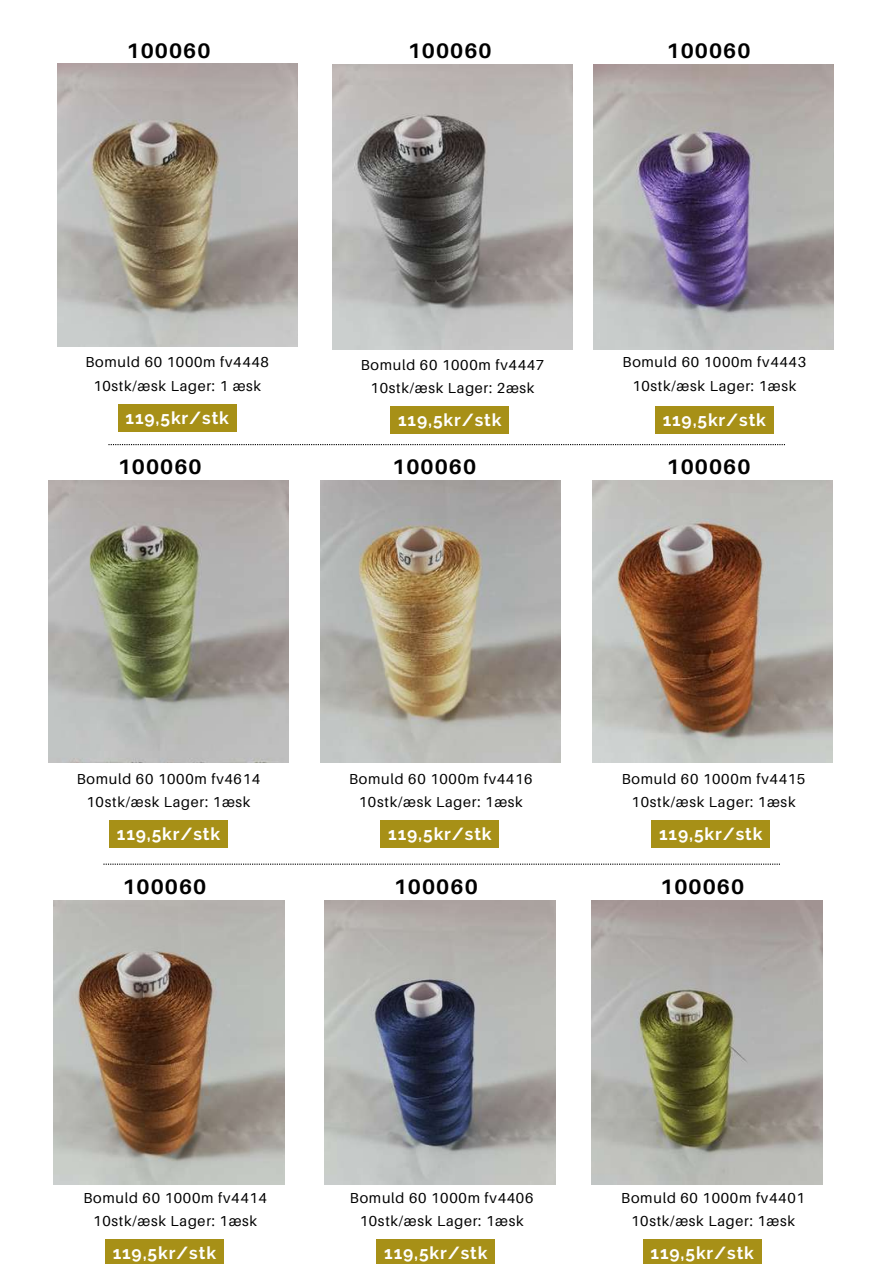
<style>
.page{position:relative;width:893px;height:1264px;background:#fff}
.page>*{position:absolute;margin:0;border:0;box-sizing:border-box;transform-origin:0 0}
.t1{font:700 21px "Aileron";letter-spacing:.05em;color:#000}
.t2{font:700 17.4px "Raleway";letter-spacing:.05em;color:#fff}
.t3{font:14.4px/23.7px "Aileron";letter-spacing:.05em;color:#000;text-align:center}
</style>
<div class="page">
<svg style="left:108px;top:444px;width:677px;height:1px"></svg>
<img style="left:49px;top:480px;width:240px;height:283px">
<img style="left:321px;top:480px;width:239px;height:283px">
<img style="left:592px;top:480px;width:240px;height:283px">
<img style="left:53px;top:900px;width:231px;height:284px">
<svg style="left:103px;top:863px;width:677px;height:1px"></svg>
<img style="left:58px;top:64px;width:239px;height:282px">
<img style="left:594px;top:65px;width:239px;height:284px">
<img style="left:333px;top:65px;width:239px;height:284px">
<img style="left:325px;top:900px;width:230px;height:284px">
<img style="left:591px;top:900px;width:231px;height:284px">
<div style="left:109px;top:820px;width:118px;height:28px;background:#a79017"></div>
<div style="left:381px;top:820px;width:118px;height:28px;background:#a79017"></div>
<div style="left:651px;top:820px;width:118px;height:28px;background:#a79017"></div>
<div style="left:105px;top:1239px;width:118px;height:24px;background:#a79017"></div>
<div style="left:118px;top:404px;width:118px;height:27px;background:#a79017"></div>
<div style="left:655px;top:406px;width:118px;height:28px;background:#a79017"></div>
<div style="left:390px;top:406px;width:119px;height:28px;background:#a79017"></div>
<div style="left:377px;top:1239px;width:118px;height:24px;background:#a79017"></div>
<div style="left:643px;top:1239px;width:118px;height:24px;background:#a79017"></div>
<h1 class="t1" style="left:126px;top:37px;width:85px">100060</h1>
<h1 class="t1" style="left:408px;top:37px;width:85px">100060</h1>
<h1 class="t1" style="left:666px;top:37px;width:85px">100060</h1>
<p class="t3" style="left:85px;top:350px;width:185px">Bomuld 60 1000m fv4448<br>10stk/æsk Lager: 1 æsk</p>
<p class="t3" style="left:361px;top:352px;width:185px">Bomuld 60 1000m fv4447<br>10stk/æsk Lager: 2æsk</p>
<p class="t3" style="left:622px;top:350px;width:185px">Bomuld 60 1000m fv4443<br>10stk/æsk Lager: 1æsk</p>
<p class="t2" style="left:126px;top:407px;width:105px">119,5kr/stk</p>
<p class="t2" style="left:398px;top:410px;width:105px">119,5kr/stk</p>
<p class="t2" style="left:662px;top:410px;width:105px">119,5kr/stk</p>
<h1 class="t1" style="left:118px;top:454px;width:85px">100060</h1>
<h1 class="t1" style="left:392px;top:454px;width:85px">100060</h1>
<h1 class="t1" style="left:666px;top:454px;width:85px">100060</h1>
<p class="t3" style="left:77px;top:766px;width:185px">Bomuld 60 1000m fv4614<br>10stk/æsk Lager: 1æsk</p>
<p class="t3" style="left:349px;top:766px;width:185px">Bomuld 60 1000m fv4416<br>10stk/æsk Lager: 1æsk</p>
<p class="t3" style="left:621px;top:766px;width:185px">Bomuld 60 1000m fv4415<br>10stk/æsk Lager: 1æsk</p>
<p class="t2" style="left:117px;top:823px;width:105px">119,5kr/stk</p>
<p class="t2" style="left:388px;top:823px;width:105px">119,5kr/stk</p>
<p class="t2" style="left:659px;top:823px;width:105px">119,5kr/stk</p>
<h1 class="t1" style="left:122px;top:873px;width:85px">100060</h1>
<h1 class="t1" style="left:394px;top:873px;width:85px">100060</h1>
<h1 class="t1" style="left:660px;top:873px;width:85px">100060</h1>
<p class="t3" style="left:83px;top:1185px;width:185px">Bomuld 60 1000m fv4414<br>10stk/æsk Lager: 1æsk</p>
<p class="t2" style="left:113px;top:1242px;width:105px">119,5kr/stk</p>
<p class="t3" style="left:350px;top:1185px;width:185px">Bomuld 60 1000m fv4406<br>10stk/æsk Lager: 1æsk</p>
<p class="t2" style="left:384px;top:1242px;width:105px">119,5kr/stk</p>
<p class="t3" style="left:621px;top:1185px;width:185px">Bomuld 60 1000m fv4401<br>10stk/æsk Lager: 1æsk</p>
<p class="t2" style="left:650px;top:1242px;width:105px">119,5kr/stk</p>
</div>
